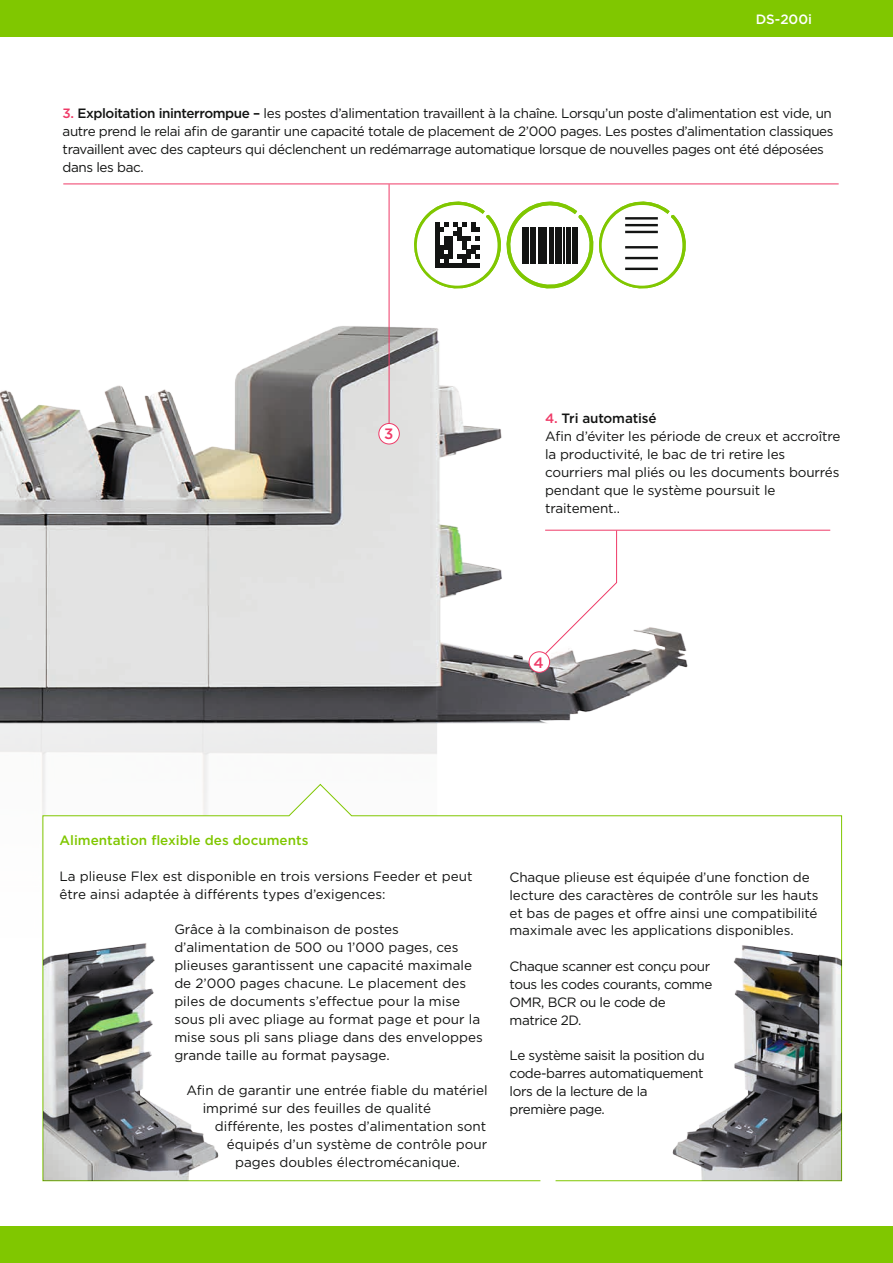
<style>
.page{position:relative;width:893px;height:1263px;background:#fff}
.page>*{position:absolute;margin:0;border:0;box-sizing:border-box;transform-origin:0 0}
.t1{font:500 15px "Gotham";color:#ef3a67}
.t2{font:13.5px/18px "Gotham";letter-spacing:-.01em;color:#131413}
.t3{font:13.5px/18px "Gotham";letter-spacing:-.03em;color:#131413}
.t4{font:500 13.5px "Gotham";color:#80c700}
.t5{font:500 13.5px "Gotham";color:#fff}
.s1{font-weight:500;color:#ef3a67}
.s2{font-weight:500}
</style>
<div class="page">
<div style="left:0;top:1227px;width:893px;height:36px;background:#80c700"></div>
<img style="left:0;top:295px;width:729px;height:488px">
<svg style="left:42px;top:783px;width:800px;height:398px"></svg>
<svg style="left:414px;top:202px;width:272px;height:86px"></svg>
<hr style="left:522px;top:227px;width:2px;height:36px;background:#131413">
<hr style="left:525px;top:227px;width:2px;height:36px;background:#131413">
<hr style="left:528px;top:227px;width:1px;height:36px;background:#131413">
<hr style="left:530px;top:227px;width:2px;height:36px;background:#131413">
<hr style="left:533px;top:227px;width:3px;height:36px;background:#131413">
<hr style="left:538px;top:227px;width:1px;height:36px;background:#131413">
<hr style="left:540px;top:227px;width:1px;height:36px;background:#131413">
<hr style="left:542px;top:227px;width:2px;height:36px;background:#131413">
<hr style="left:545px;top:227px;width:2px;height:36px;background:#131413">
<hr style="left:549px;top:227px;width:1px;height:36px;background:#131413">
<hr style="left:552px;top:227px;width:2px;height:36px;background:#131413">
<hr style="left:555px;top:227px;width:1px;height:36px;background:#131413">
<hr style="left:557px;top:227px;width:1px;height:36px;background:#131413">
<hr style="left:559px;top:227px;width:3px;height:36px;background:#131413">
<hr style="left:563px;top:227px;width:1px;height:36px;background:#131413">
<hr style="left:566px;top:227px;width:1px;height:36px;background:#131413">
<hr style="left:569px;top:227px;width:2px;height:36px;background:#131413">
<hr style="left:572px;top:227px;width:2px;height:36px;background:#131413">
<hr style="left:575px;top:227px;width:3px;height:36px;background:#131413">
<img style="left:43px;top:929px;width:209px;height:251px">
<img style="left:638px;top:929px;width:203px;height:251px">
<hr style="left:63px;top:184px;width:776px;height:1px;background:#ef3a67">
<hr style="left:389px;top:184px;width:1px;height:250px;background:#ef3a67">
<div style="left:379px;top:423px;width:20px;height:21px;background:#fff;border-radius:50%"></div>
<div style="left:378px;top:423px;width:22px;height:21px;border:1px solid #ef3a67;border-radius:50%"></div>
<hr style="left:545px;top:530px;width:285px;height:1px;background:#ef3a67">
<svg style="left:537px;top:530px;width:80px;height:132px"></svg>
<div style="left:529px;top:652px;width:21px;height:20px;background:#fff;border-radius:50%"></div>
<div style="left:529px;top:651px;width:21px;height:22px;border:1px solid #ef3a67;border-radius:50%"></div>
<div style="left:0;top:0;width:893px;height:36px;background:#80c700"></div>
<p class="t5" style="left:756px;top:11px;width:58px">DS-200i</p>
<p class="t3" style="left:63px;top:103px;width:772px"><span class="s1">3.</span> <span class="s2">Exploitation ininterrompue –</span> les postes d’alimentation travaillent à la chaîne. Lorsqu’un poste d’alimentation est vide, un autre prend le relai afin de garantir une capacité totale de placement de 2’000 pages. Les postes d’alimentation classiques travaillent avec des capteurs qui déclenchent un redémarrage automatique lorsque de nouvelles pages ont été déposées dans les bac.</p>
<p class="t1" style="left:384px;top:425px;width:11px">3</p>
<p class="t2" style="left:545px;top:409px;width:297px"><span class="s1">4.</span> <span class="s2">Tri automatisé<br></span>Afin d’éviter les période de creux et accroître la productivité, le bac de tri retire les courriers mal pliés ou les documents bourrés pendant que le système poursuit le traitement..</p>
<p class="t1" style="left:533px;top:654px;width:12px">4</p>
<p class="t4" style="left:60px;top:832px;width:250px">Alimentation flexible des documents</p>
<p class="t2" style="left:60px;top:867px;width:414px">La plieuse Flex est disponible en trois versions Feeder et peut être ainsi adaptée à différents types d’exigences:</p>
<p class="t2" style="left:174px;top:920px;width:310px">Grâce à la combinaison de postes d’alimentation de 500 ou 1’000 pages, ces plieuses garantissent une capacité maximale de 2’000 pages chacune. Le placement des piles de documents s’effectue pour la mise sous pli avec pliage au format page et pour la mise sous pli sans pliage dans des enveloppes grande taille au format paysage.</p>
<p class="t2" style="left:203px;top:1081px;width:286px;text-indent:-16px">Afin de garantir une entrée fiable du matériel imprimé sur des feuilles de qualité</p>
<p class="t2" style="left:215px;top:1117px;width:273px">différente, les postes d’alimentation sont</p>
<p class="t2" style="left:227px;top:1135px;width:262px">équipés d’un système de contrôle pour</p>
<p class="t2" style="left:235px;top:1153px;width:227px">pages doubles électromécanique.</p>
<p class="t2" style="left:510px;top:867px;width:310px">Chaque plieuse est équipée d’une fonction de lecture des caractères de contrôle sur les hauts et bas de pages et offre ainsi une compatibilité maximale avec les applications disponibles.</p>
<p class="t3" style="left:510px;top:956px;width:204px">Chaque scanner est conçu pour tous les codes courants, comme<br>OMR, BCR ou le code de matrice 2D.</p>
<p class="t3" style="left:510px;top:1045px;width:197px">Le système saisit la position du code-barres automatiquement lors de la lecture de la première page.</p>
</div>
